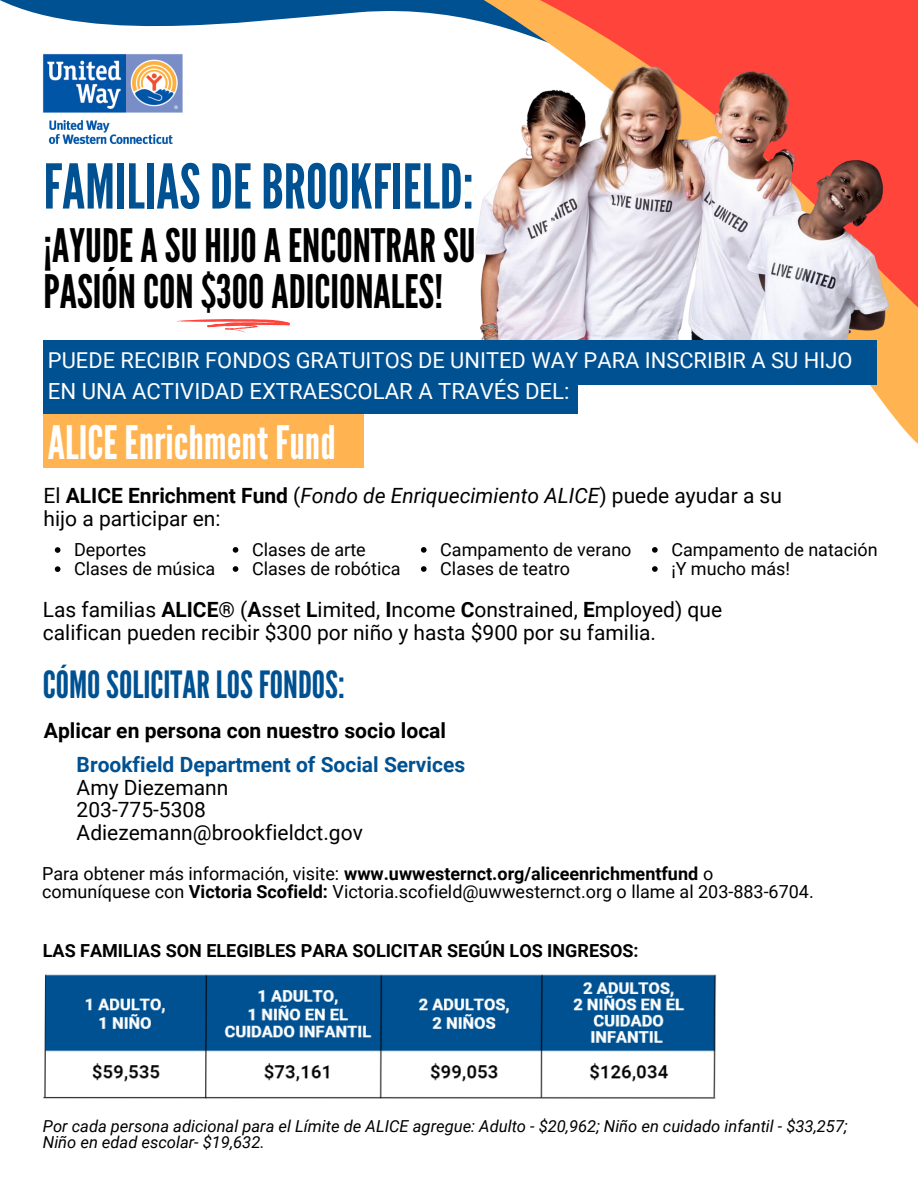
<style>
.page{position:relative;width:918px;height:1188px;background:#fff}
.page>*{position:absolute;margin:0;border:0;box-sizing:border-box;transform-origin:0 0}
.t1{font:61.65px "League Gothic";color:#005191}
.t2{font:46.05px/46.2px "League Gothic";color:#000}
.t3{font:46.05px "League Gothic";color:#fff}
.t4{font:37.5px "League Gothic";color:#005191}
.t5{font:22.2px "Roboto";color:#fff}
.t6{font:21.9px "Roboto";color:#fff}
.t7{font:21px/22.5px "Roboto";color:#000}
.t8{font:700 21px "Roboto";color:#000}
.t9{font:700 21px "Roboto";color:#005191}
.t10{font:18px/19.2px "Roboto";color:#000}
.t11{font:700 18px "Roboto";color:#000}
.t12{font:italic 16.5px/15.8px "Roboto";color:#000}
.s1{font-weight:700}
.s2{font-style:italic}
</style>
<div class="page">
<svg style="left:363px;top:344px;width:555px;height:113px"></svg>
<svg style="left:0;top:0;width:918px;height:344px"></svg>
<img style="left:43px;top:54px;width:140px;height:90px">
<img style="left:457px;top:65px;width:443px;height:285px">
<div style="left:43px;top:410px;width:320px;height:58px;background:#ffb351"></div>
<div style="left:44px;top:378px;width:534px;height:35px;background:#005191"></div>
<div style="left:44px;top:340px;width:833px;height:44px;background:#005191"></div>
<svg style="left:177px;top:319px;width:113px;height:14px"></svg>
<svg style="left:233px;top:547px;width:5px;height:6px"></svg>
<svg style="left:233px;top:566px;width:5px;height:6px"></svg>
<svg style="left:421px;top:547px;width:6px;height:6px"></svg>
<svg style="left:421px;top:566px;width:6px;height:6px"></svg>
<svg style="left:55px;top:547px;width:5px;height:6px"></svg>
<svg style="left:55px;top:566px;width:5px;height:6px"></svg>
<svg style="left:652px;top:547px;width:6px;height:6px"></svg>
<svg style="left:652px;top:566px;width:6px;height:6px"></svg>
<img style="left:43px;top:974px;width:674px;height:125px">
<h1 class="t1" style="left:44px;top:151px;width:432px">FAMILIASDEBROOKFIELD:</h1>
<h2 class="t2" style="left:44px;top:224px;width:434px">¡AYUDEASUHIJOAENCONTRARSU<br>PASIÓNCON$300ADICIONALES!</h2>
<p class="t6" style="left:48px;top:347px;width:806px">PUEDE RECIBIR FONDOS GRATUITOS DE UNITED WAY PARA INSCRIBIR A SU HIJO</p>
<p class="t5" style="left:48px;top:378px;width:523px">EN UNA ACTIVIDAD EXTRAESCOLAR A TRAVÉS DEL:</p>
<h2 class="t3" style="left:48px;top:416px;width:289px">ALICE Enrichment Fund</h2>
<p class="t7" style="left:44px;top:485px;width:740px">El <span class="s1">ALICE Enrichment Fund</span> (<span class="s2">Fondo de Enriquecimiento ALICE</span>) puede ayudar a su hijo a participar en:</p>
<p class="t10" style="left:671px;top:540px;width:208px">Campamento de natación ¡Y mucho más!</p>
<p class="t10" style="left:252px;top:540px;width:150px">Clases de arte<br>Clases de robótica</p>
<p class="t10" style="left:440px;top:540px;width:193px">Campamento de verano<br>Clases de teatro</p>
<p class="t10" style="left:74px;top:540px;width:143px">Deportes<br>Clases de música</p>
<p class="t7" style="left:43px;top:599px;width:681px">Las familias <span class="s1">ALICE</span>® (<span class="s1">A</span>sset <span class="s1">L</span>imited, <span class="s1">I</span>ncome <span class="s1">C</span>onstrained, <span class="s1">E</span>mployed) que califican pueden recibir $300 por niño y hasta $900 por su familia.</p>
<h3 class="t4" style="left:43px;top:663px;width:303px">CÓMOSOLICITARLOSFONDOS:</h3>
<p class="t8" style="left:44px;top:718px;width:404px">Aplicar en persona con nuestro socio local</p>
<p class="t9" style="left:77px;top:753px;width:390px">Brookfield Department of Social Services</p>
<p class="t7" style="left:77px;top:776px;width:288px">Amy Diezemann<br>203-775-5308<br>Adiezemann@brookfieldct.gov</p>
<p class="t10" style="left:42px;top:865px;width:773px;line-height:18px">Para obtener más información, visite: <span class="s1">www.uwwesternct.org/aliceenrichmentfund</span> o comuníquese con <span class="s1">Victoria Scofield:</span> Victoria.scofield@uwwesternct.org o llame al 203-883-6704.</p>
<p class="t11" style="left:43px;top:940px;width:597px">LAS FAMILIAS SON ELEGIBLES PARA SOLICITAR SEGÚN LOS INGRESOS:</p>
<p class="t12" style="left:43px;top:1119px;width:806px">Por cada persona adicional para el Límite de ALICE agregue: Adulto - $20,962; Niño en cuidado infantil - $33,257;<br>Niño en edad escolar- $19,632.</p>
</div>
